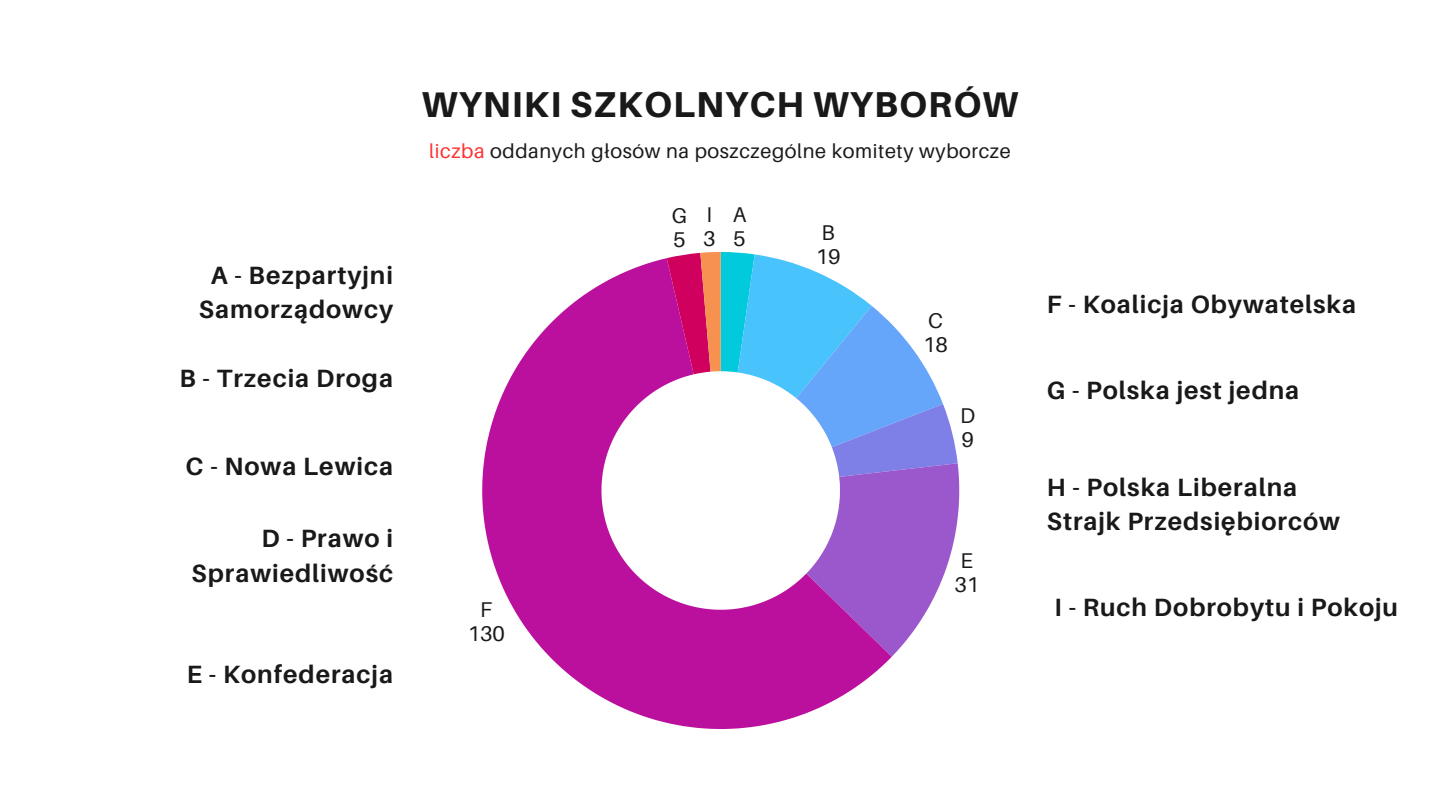
<style>
.page{position:relative;width:1440px;height:810px;background:#fff}
.page>*{position:absolute;margin:0;border:0;box-sizing:border-box;transform-origin:0 0}
.t1{font:800 36px "Aileron";letter-spacing:.03em;color:#191919}
.t2{font:700 25px/34.5px "Aileron";letter-spacing:.04em;color:#191919}
.t3{font:21.3px "Aileron";color:#191919}
.t4{font:20px "Aileron";letter-spacing:.03em;color:#191919}
.s1{color:#ff3131}
</style>
<div class="page">
<svg style="left:482px;top:258px;width:410px;height:471px;fill:#bb109d"></svg>
<svg style="left:667px;top:252px;width:292px;height:405px"></svg>
<p class="t2" style="left:199px;top:257px;width:196px;text-align:center">A - Bezpartyjni<br>Samorządowcy</p>
<p class="t2" style="left:179px;top:361px;width:215px">B - Trzecia Droga</p>
<p class="t2" style="left:186px;top:449px;width:209px">C - Nowa Lewica</p>
<p class="t2" style="left:192px;top:521px;width:203px;text-align:right">D - Prawo i<br>Sprawiedliwość</p>
<p class="t2" style="left:187px;top:656px;width:208px">E - Konfederacja</p>
<p class="t1" style="left:422px;top:82px;width:598px">WYNIKI SZKOLNYCH WYBORÓW</p>
<p class="t4" style="left:429px;top:138px;width:583px"><span class="s1">liczba</span> oddanych głosów na poszczególne komitety wyborcze</p>
<p class="t3" style="left:480px;top:596px;width:14px">F</p>
<p class="t3" style="left:468px;top:620px;width:39px">130</p>
<p class="t3" style="left:672px;top:202px;width:17px">G</p>
<p class="t3" style="left:673px;top:226px;width:14px">5</p>
<p class="t3" style="left:707px;top:201px;width:7px">I</p>
<p class="t3" style="left:703px;top:225px;width:14px">3</p>
<p class="t3" style="left:733px;top:201px;width:15px">A</p>
<p class="t3" style="left:733px;top:225px;width:14px">5</p>
<p class="t3" style="left:821px;top:219px;width:15px">B</p>
<p class="t3" style="left:816px;top:243px;width:26px">19</p>
<p class="t3" style="left:928px;top:307px;width:16px">C</p>
<p class="t3" style="left:923px;top:332px;width:26px">18</p>
<p class="t3" style="left:960px;top:403px;width:17px">D</p>
<p class="t3" style="left:961px;top:427px;width:14px">9</p>
<p class="t3" style="left:960px;top:548px;width:14px">E</p>
<p class="t3" style="left:954px;top:572px;width:26px">31</p>
<p class="t2" style="left:1047px;top:287px;width:311px">F - Koalicja Obywatelska</p>
<p class="t2" style="left:1047px;top:373px;width:254px">G - Polska jest jedna</p>
<p class="t2" style="left:1047px;top:469px;width:295px">H - Polska Liberalna<br>Strajk Przedsiębiorców</p>
<p class="t2" style="left:1055px;top:590px;width:345px">I - Ruch Dobrobytu i Pokoju</p>
</div>
